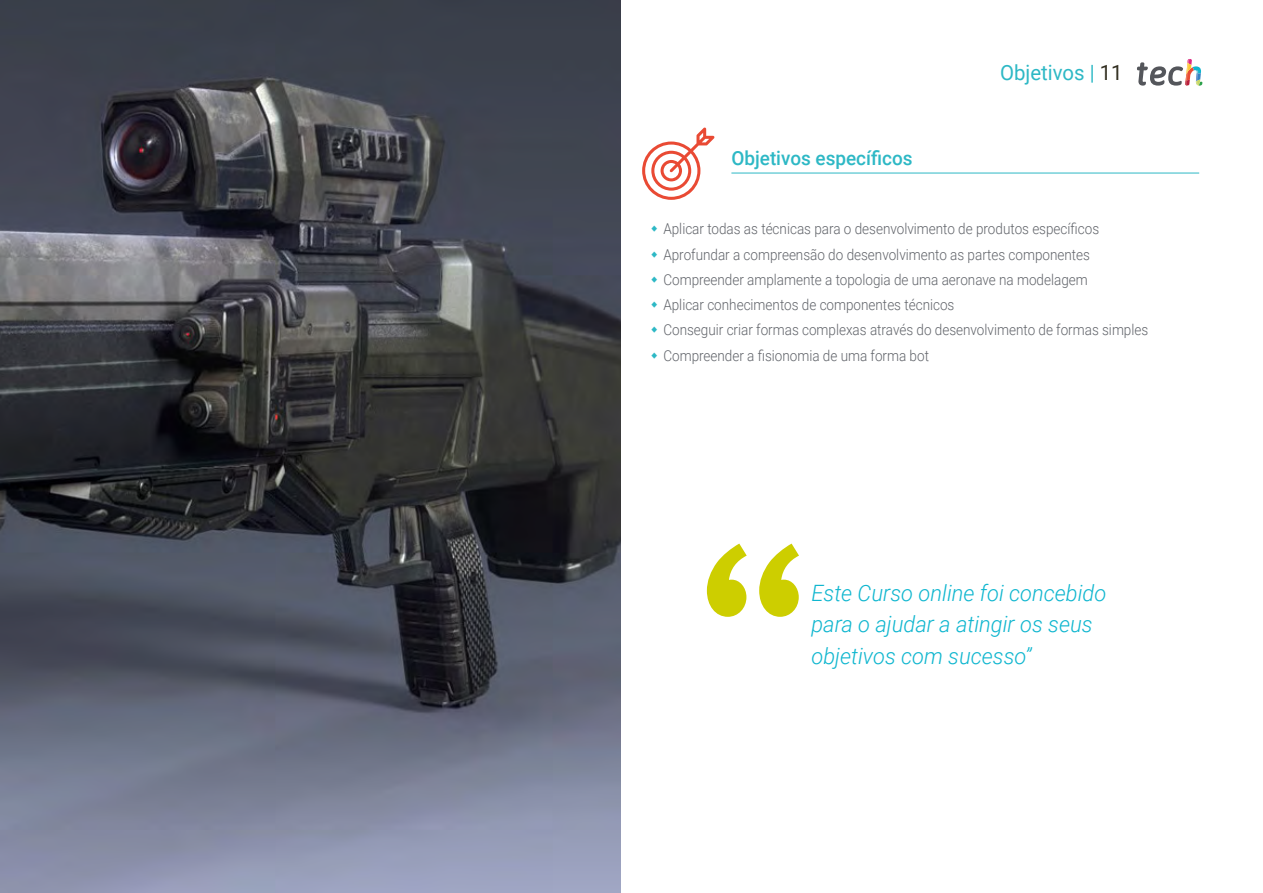
<style>
.page{position:relative;width:1263px;height:893px;background:#fff}
.page>*{position:absolute;margin:0;border:0;box-sizing:border-box;transform-origin:0 0}
.t1{font:italic 300 22.5px/31.5px "Roboto";color:#0fb6cf}
.t2{font:21px "Roboto";color:#2db8c5}
.t3{font:500 19.5px "Roboto";color:#2db8c5}
.t4{font:300 15px/25.2px "Roboto";color:#61646a;scale:.9 1}
.s1{color:#312e20}
</style>
<div class="page">
<hr style="left:731px;top:173px;width:468px;height:1px;background:#2db8c5">
<svg style="left:642px;top:127px;width:72px;height:73px"></svg>
<img style="left:0;top:0;width:621px;height:893px">
<svg style="left:1137px;top:59px;width:65px;height:27px"></svg>
<svg style="left:707px;top:544px;width:92px;height:73px"></svg>
<h3 class="t3" style="left:731px;top:144px;width:183px">Objetivos específicos</h3>
<h2 class="t2" style="left:1000px;top:57px;width:124px">Objetivos | <span class="s1">11</span></h2>
<p class="t4" style="left:663px;top:216px;width:540px">Aplicar todas as técnicas para o desenvolvimento de produtos específicos Aprofundar a compreensão do desenvolvimento as partes componentes Compreender amplamente a topologia de uma aeronave na modelagem<br>Aplicar conhecimentos de componentes técnicos<br>Conseguir criar formas complexas através do desenvolvimento de formas simples Compreender a fisionomia de uma forma bot</p>
<h1 class="t1" style="left:811px;top:576px;width:296px">Este Curso online foi concebido para o ajudar a atingir os seus objetivos com sucesso”</h1>
</div>
